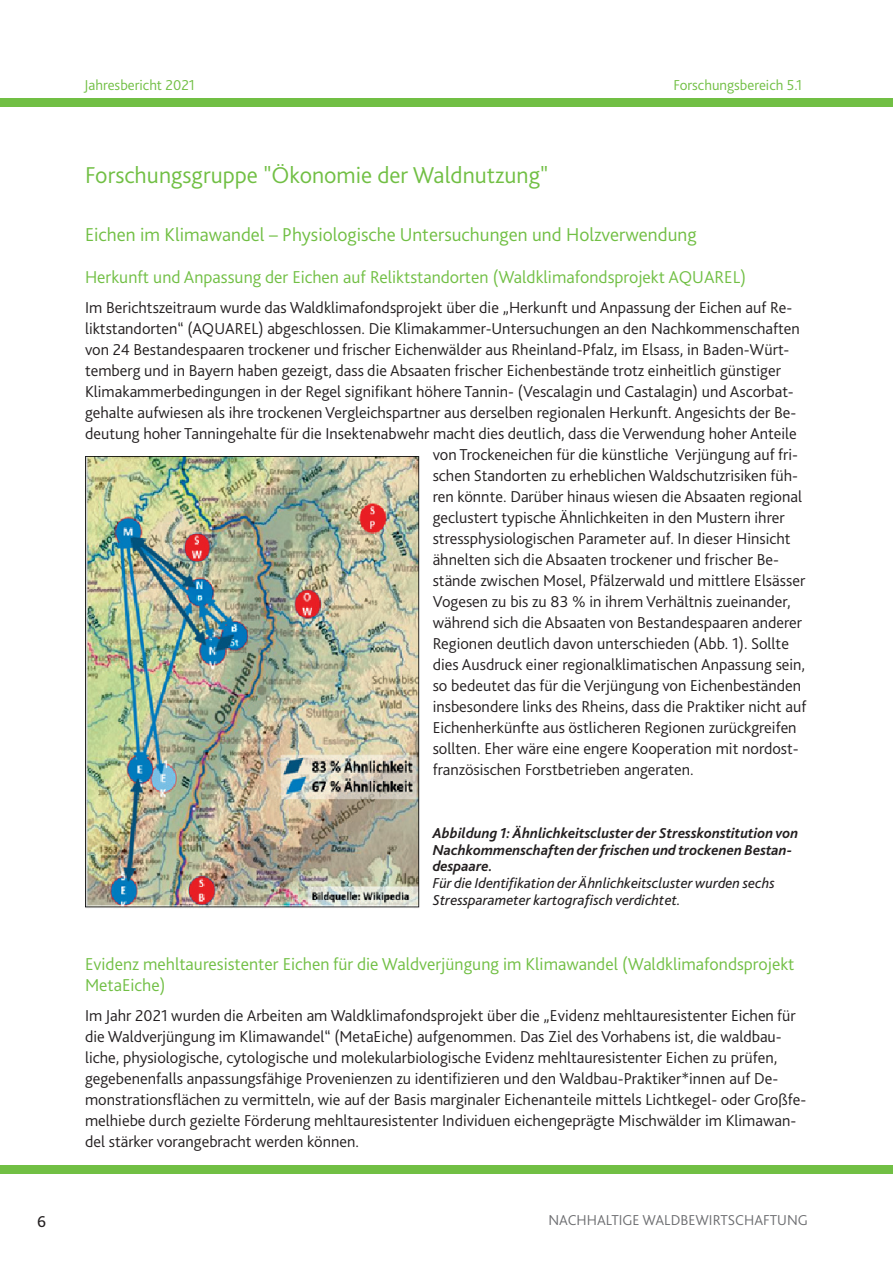
<style>
.page{position:relative;width:893px;height:1263px;background:#fff}
.page>*{position:absolute;margin:0;border:0;box-sizing:border-box;transform-origin:0 0}
.t1{font:300 24px "Bliss 2";color:#71bf44}
.t2{font:300 19.5px "Bliss 2";color:#71bf44}
.t3{font:300 18px/21.6px "Bliss 2";color:#71bf44}
.t4{font:300 16.5px/21px "Bliss 2";color:#231f20}
.t5{font:16.5px "Bliss 2";color:#231f20}
.t6{font:italic 700 15px/16.5px "Bliss 2";color:#231f20}
.t7{font:italic 15px/16.5px "Bliss 2";color:#231f20}
.t8{font:300 15px "Bliss 2";color:#71bf44}
.t9{font:300 15px "Bliss 2";color:#6c6d70}
</style>
<div class="page">
<div style="left:0;top:98px;width:893px;height:8px;background:#71bf44"></div>
<div style="left:0;top:1165px;width:893px;height:9px;background:#71bf44"></div>
<img style="left:85px;top:456px;width:335px;height:452px">
<p class="t5" style="left:37px;top:1211px;width:10px">6</p>
<p class="t8" style="left:84px;top:76px;width:112px">Jahresbericht 2021</p>
<p class="t8" style="left:673px;top:76px;width:130px">Forschungsbereich 5.1</p>
<h1 class="t1" style="left:85px;top:160px;width:465px">Forschungsgruppe "Ökonomie der Waldnutzung"</h1>
<p class="t2" style="left:85px;top:222px;width:613px">Eichen im Klimawandel – Physiologische Untersuchungen und Holzverwendung</p>
<p class="t3" style="left:85px;top:266px;width:662px">Herkunft und Anpassung der Eichen auf Reliktstandorten (Waldklimafondsprojekt AQUAREL)</p>
<p class="t4" style="left:85px;top:297px;width:709px">Im Berichtszeitraum wurde das Waldklimafondsprojekt über die „Herkunft und Anpassung der Eichen auf Re-</p>
<p class="t4" style="left:85px;top:318px;width:716px">liktstandorten“ (AQUAREL) abgeschlossen. Die Klimakammer-Untersuchungen an den Nachkommenschaften</p>
<p class="t4" style="left:85px;top:339px;width:706px">von 24 Bestandespaaren trockener und frischer Eichenwälder aus Rheinland-Pfalz, im Elsass, in Baden-Würt-</p>
<p class="t4" style="left:85px;top:360px;width:697px">temberg und in Bayern haben gezeigt, dass die Absaaten frischer Eichenbestände trotz einheitlich günstiger</p>
<p class="t4" style="left:85px;top:381px;width:710px">Klimakammerbedingungen in der Regel signifikant höhere Tannin- (Vescalagin und Castalagin) und Ascorbat-</p>
<p class="t4" style="left:85px;top:402px;width:713px">gehalte aufwiesen als ihre trockenen Vergleichspartner aus derselben regionalen Herkunft. Angesichts der Be-</p>
<p class="t4" style="left:85px;top:423px;width:713px">deutung hoher Tanningehalte für die Insektenabwehr macht dies deutlich, dass die Verwendung hoher Anteile</p>
<p class="t4" style="left:433px;top:444px;width:367px">von Trockeneichen für die künstliche Verjüngung auf fri-</p>
<p class="t4" style="left:433px;top:465px;width:367px">schen Standorten zu erheblichen Waldschutzrisiken füh-</p>
<p class="t4" style="left:433px;top:486px;width:371px">ren könnte. Darüber hinaus wiesen die Absaaten regional</p>
<p class="t4" style="left:433px;top:507px;width:354px">geclustert typische Ähnlichkeiten in den Mustern ihrer</p>
<p class="t4" style="left:433px;top:528px;width:359px">stressphysiologischen Parameter auf. In dieser Hinsicht</p>
<p class="t4" style="left:433px;top:549px;width:348px">ähnelten sich die Absaaten trockener und frischer Be-</p>
<p class="t4" style="left:433px;top:570px;width:374px">stände zwischen Mosel, Pfälzerwald und mittlere Elsässer</p>
<p class="t4" style="left:433px;top:591px;width:360px">Vogesen zu bis zu 83 % in ihrem Verhältnis zueinander,</p>
<p class="t4" style="left:433px;top:612px;width:371px">während sich die Absaaten von Bestandespaaren anderer</p>
<p class="t4" style="left:433px;top:633px;width:358px">Regionen deutlich davon unterschieden (Abb. 1). Sollte</p>
<p class="t4" style="left:433px;top:654px;width:374px">dies Ausdruck einer regionalklimatischen Anpassung sein,</p>
<p class="t4" style="left:433px;top:675px;width:370px">so bedeutet das für die Verjüngung von Eichenbeständen</p>
<p class="t4" style="left:433px;top:696px;width:375px">insbesondere links des Rheins, dass die Praktiker nicht auf</p>
<p class="t4" style="left:433px;top:717px;width:365px">Eichenherkünfte aus östlicheren Regionen zurückgreifen</p>
<p class="t4" style="left:433px;top:738px;width:367px">sollten. Eher wäre eine engere Kooperation mit nordost-</p>
<p class="t4" style="left:433px;top:759px;width:262px">französischen Forstbetrieben angeraten.</p>
<p class="t6" style="left:433px;top:825px;width:367px">Abbildung 1: Ähnlichkeitscluster der Stresskonstitution von<br>Nachkommenschaften der frischen und trockenen Bestan&shy;despaare.</p>
<p class="t7" style="left:433px;top:874px;width:344px">Für die Identifikation der Ähnlichkeitscluster wurden sechs<br>Stressparameter kartografisch verdichtet.</p>
<p class="t3" style="left:85px;top:952px;width:711px">Evidenz mehltauresistenter Eichen für die Waldverjüngung im Klimawandel (Waldklimafondsprojekt<br>MetaEiche)</p>
<p class="t4" style="left:85px;top:1004px;width:723px">Im Jahr 2021 wurden die Arbeiten am Waldklimafondsprojekt über die „Evidenz mehltauresistenter Eichen für die Waldverjüngung im Klimawandel“ (MetaEiche) aufgenommen. Das Ziel des Vorhabens ist, die waldbau&shy;liche, physiologische, cytologische und molekularbiologische Evidenz mehltauresistenter Eichen zu prüfen, gegebenenfalls anpassungsfähige Provenienzen zu identifizieren und den Waldbau-Praktiker*innen auf De&shy;monstrationsflächen zu vermitteln, wie auf der Basis marginaler Eichenanteile mittels Lichtkegel- oder Großfe&shy;melhiebe durch gezielte Förderung mehltauresistenter Individuen eichengeprägte Mischwälder im Klimawan&shy;del stärker vorangebracht werden können.</p>
<p class="t9" style="left:548px;top:1211px;width:261px">NACHHALTIGE WALDBEWIRTSCHAFTUNG</p>
</div>
